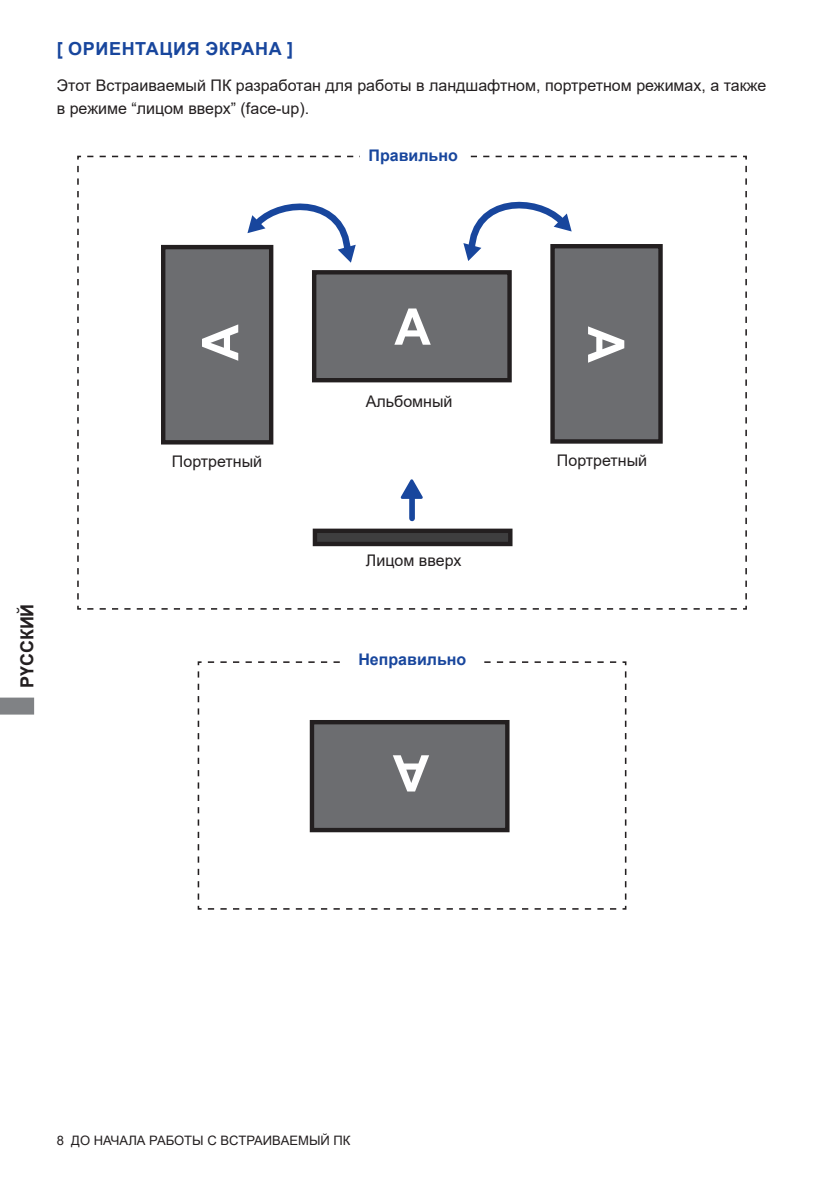
<style>
.page{position:relative;width:840px;height:1191px;background:#fff}
.page>*{position:absolute;margin:0;border:0;box-sizing:border-box;transform-origin:0 0}
.t1{font:700 50.6px "Arial";color:#fff}
.t2{font:700 18px "Arial";letter-spacing:.035em;color:#18469d}
.t3{font:700 18px "Arial";color:#231f20}
.t4{font:16px/22.6px "Arial";color:#231f20}
.t5{font:700 16px "Arial";color:#18469d}
.t6{font:13px "Arial";color:#231f20}
</style>
<div class="page">
<svg style="left:0;top:697px;width:34px;height:17px"></svg>
<svg style="left:77px;top:155px;width:670px;height:455px"></svg>
<div style="left:314px;top:272px;width:195px;height:108px;background:#6c6d70"></div>
<div style="left:312px;top:270px;width:199px;height:112px;border:4px solid #231f20"></div>
<div style="left:552px;top:246px;width:108px;height:195px;background:#6c6d70"></div>
<div style="left:550px;top:244px;width:112px;height:199px;border:4px solid #231f20"></div>
<div style="left:359px;top:147px;width:107px;height:21px;background:#fff"></div>
<div style="left:163px;top:247px;width:108px;height:195px;background:#6c6d70"></div>
<div style="left:161px;top:245px;width:112px;height:199px;border:4px solid #231f20"></div>
<div style="left:315px;top:531px;width:195px;height:13px;background:#3e3e3f"></div>
<div style="left:312px;top:528px;width:200px;height:18px;border:4px solid #231f20"></div>
<svg style="left:397px;top:475px;width:28px;height:26px"></svg>
<div style="left:409px;top:497px;width:5px;height:21px;background:#18469d"></div>
<svg style="left:247px;top:202px;width:108px;height:61px"></svg>
<svg style="left:463px;top:202px;width:108px;height:59px"></svg>
<svg style="left:197px;top:661px;width:430px;height:249px"></svg>
<div style="left:312px;top:722px;width:195px;height:108px;background:#6c6d70"></div>
<div style="left:309px;top:720px;width:200px;height:112px;border:4px solid #231f20"></div>
<div style="left:346px;top:651px;width:132px;height:21px;background:#fff"></div>
<p class="t2" style="left:57px;top:36px;width:238px">[ ОРИЕНТАЦИЯ ЭКРАНА ]</p>
<p class="t4" style="left:57px;top:74px;width:710px">Этот Встраиваемый ПК разработан для работы в ландшафтном, портретном режимах, а также в режиме “лицом вверх” (face-up).</p>
<p class="t5" style="left:368px;top:144px;width:91px">Правильно</p>
<p class="t3" style="left:14px;top:688px;width:86px;rotate:-90deg">РҮССКИЙ</p>
<h1 class="t1" style="left:185px;top:361px;width:38px;rotate:-90deg">A</h1>
<p class="t4" style="left:172px;top:450px;width:92px">Портретный</p>
<h1 class="t1" style="left:394px;top:291px;width:38px">A</h1>
<p class="t4" style="left:365px;top:390px;width:88px">Альбомный</p>
<p class="t4" style="left:365px;top:548px;width:97px">Лицом вверх</p>
<p class="t5" style="left:358px;top:648px;width:109px">Неправильно</p>
<h1 class="t1" style="left:429px;top:808px;width:38px;rotate:-180deg">A</h1>
<h1 class="t1" style="left:641px;top:326px;width:38px;rotate:90deg">A</h1>
<p class="t4" style="left:556px;top:449px;width:92px">Портретный</p>
<p class="t6" style="left:57px;top:1131px;width:295px">8 ДО НАЧАЛА РАБОТЫ С BCTPAИBAEMЫЙ ПК</p>
</div>
